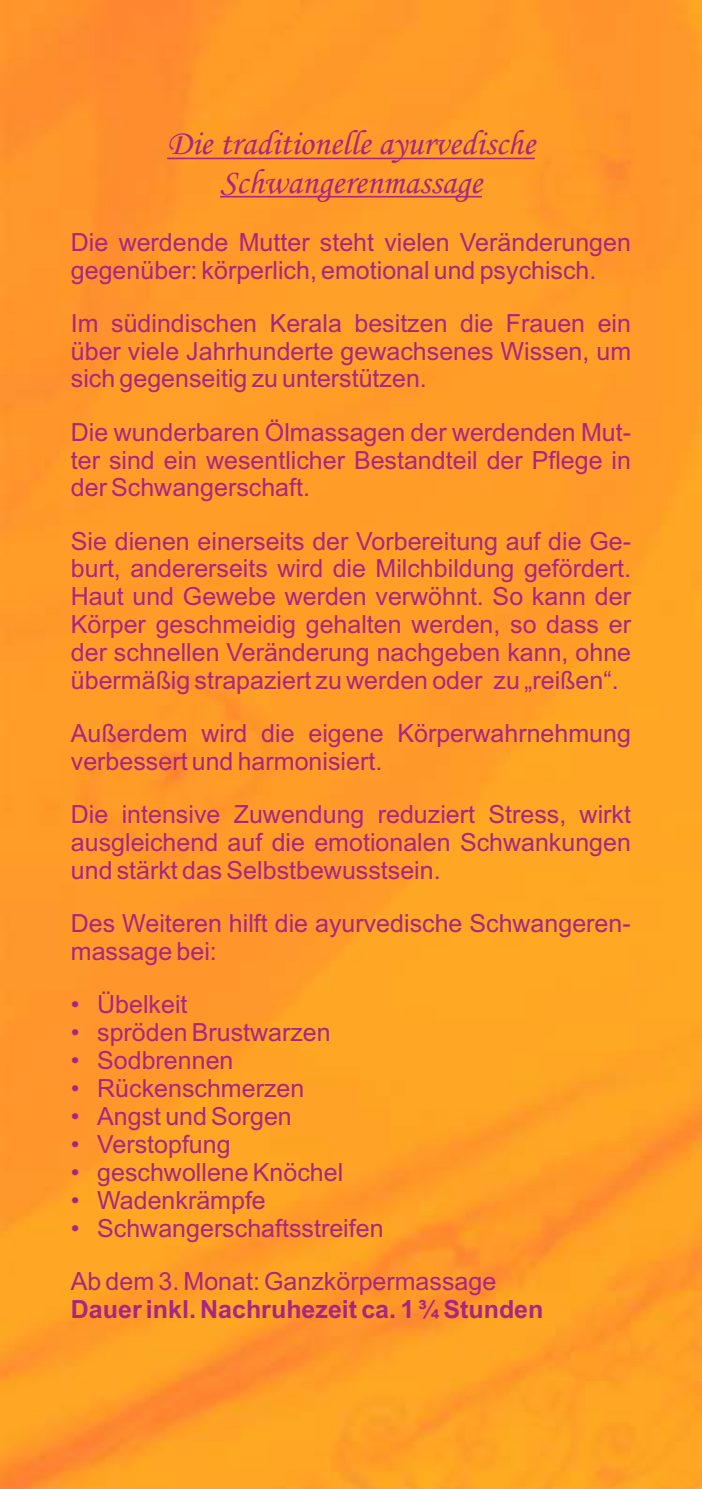
<style>
.page{position:relative;width:702px;height:1489px;background:#fff}
.page>*{position:absolute;margin:0;border:0;box-sizing:border-box;transform-origin:0 0}
.t1{font:35px/38.2px "Monotype Corsiva";color:#a82682;text-align:center}
.t2{font:25px/28px "Arial";color:#a82682}
.t3{font:700 25px "Arial";color:#a82682}
</style>
<div class="page">
<img style="left:0;top:0;width:702px;height:1488px">
<hr style="left:167px;top:158px;width:367px;height:1px;background:#a82682">
<hr style="left:220px;top:196px;width:262px;height:1px;background:#a82682">
<h1 class="t1" style="left:167px;top:128px;width:369px">Die traditionelle ayurvedische<br>Schwangerenmassage</h1>
<p class="t2" style="left:71px;top:230px;width:561px">Die werdende Mutter steht vielen Veränderungen gegenüber: körperlich, emotional und psychisch.</p>
<p class="t2" style="left:71px;top:311px;width:561px;text-align:justify">Im südindischen Kerala besitzen die Frauen ein über viele Jahrhunderte gewachsenes Wissen, um sich gegenseitig zu unterstützen.</p>
<p class="t2" style="left:71px;top:420px;width:561px;text-align:justify">Die wunderbaren Ölmassagen der werdenden Mut&shy;ter sind ein wesentlicher Bestandteil der Pflege in der Schwangerschaft.</p>
<p class="t2" style="left:71px;top:529px;width:561px;text-align:justify">Sie dienen einerseits der Vorbereitung auf die Ge&shy;burt, andererseits wird die Milchbildung gefördert.<br>Haut und Gewebe werden verwöhnt. So kann der Körper geschmeidig gehalten werden, so dass er der schnellen Veränderung nachgeben kann, ohne übermäßig strapaziert zu werden oder zu „reißen“.</p>
<p class="t2" style="left:71px;top:721px;width:561px">Außerdem wird die eigene Körperwahrnehmung verbessert und harmonisiert.</p>
<p class="t2" style="left:71px;top:802px;width:561px;text-align:justify">Die intensive Zuwendung reduziert Stress, wirkt ausgleichend auf die emotionalen Schwankungen und stärkt das Selbstbewusstsein.</p>
<p class="t2" style="left:71px;top:911px;width:561px">Des Weiteren hilft die ayurvedische Schwangeren&shy;massage bei:</p>
<p class="t2" style="left:71px;top:992px;width:118px">• Übelkeit</p>
<p class="t2" style="left:71px;top:1020px;width:261px">• spröden Brustwarzen</p>
<p class="t2" style="left:71px;top:1048px;width:164px">• Sodbrennen</p>
<p class="t2" style="left:71px;top:1076px;width:235px">• Rückenschmerzen</p>
<p class="t2" style="left:71px;top:1104px;width:222px">• Angst und Sorgen</p>
<p class="t2" style="left:71px;top:1132px;width:161px">• Verstopfung</p>
<p class="t2" style="left:71px;top:1160px;width:274px">• geschwollene Knöchel</p>
<p class="t2" style="left:71px;top:1188px;width:196px">• Wadenkrämpfe</p>
<p class="t2" style="left:71px;top:1203px;width:427px;line-height:53px">• Schwangerschaftsstreifen<br>Ab dem 3. Monat: Ganzkörpermassage</p>
<p class="t3" style="left:71px;top:1299px;width:474px">Dauer inkl. Nachruhezeit ca. 1 ¾ Stunden</p>
</div>
